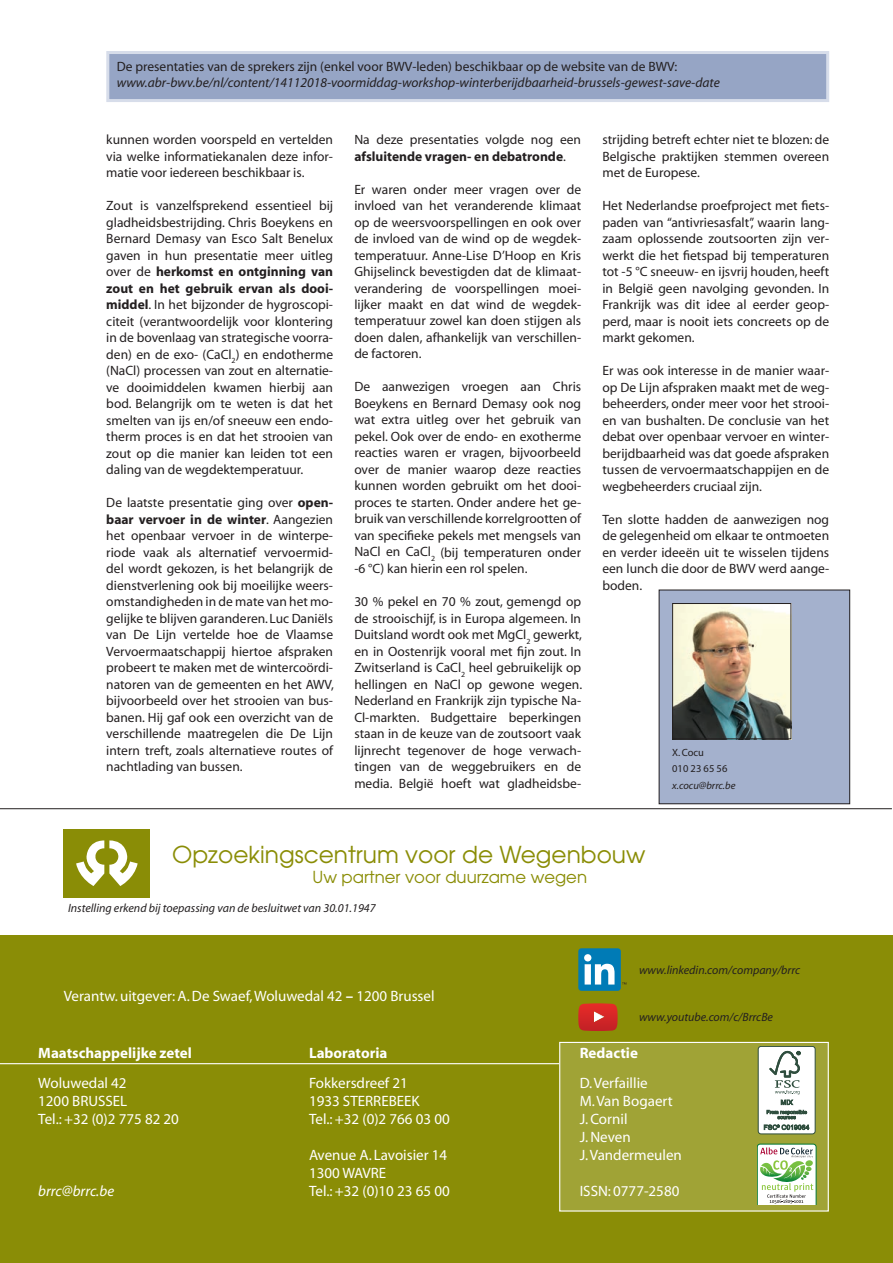
<style>
.page{position:relative;width:893px;height:1263px;background:#fff}
.page>*{position:absolute;margin:0;border:0;box-sizing:border-box;transform-origin:0 0}
.t1{font:23.25px "Avant Garde";color:#8a8d06}
.t2{font:16.5px "Avant Garde";color:#8a8d06}
.t3{font:15px/18px "Myriad";color:#fff}
.t4{font:700 15px "Myriad";color:#fff}
.t5{font:italic 15px "Myriad";color:#fff}
.t6{font:13.5px/16.5px "Myriad";color:#231f20;text-align:justify}
.t7{font:italic 13.5px "Myriad";color:#231f20}
.t8{font:italic 12px "Myriad";color:#231f20}
.t9{font:10.5px/16.5px "Myriad";color:#231f20}
.t10{font:italic 10.5px "Myriad";color:#231f20}
.s1{font-weight:700}
</style>
<div class="page">
<hr style="left:0;top:808px;width:892px;height:1px;background:#231f20">
<div style="left:0;top:935px;width:893px;height:328px;background:#8a8d06"></div>
<div style="left:560px;top:1042px;width:268px;height:169px;background:#a0a336"></div>
<div style="left:559px;top:1042px;width:270px;height:169px;border:1px solid #fff"></div>
<hr style="left:0;top:1063px;width:559px;height:1px;background:#fff">
<div style="left:578px;top:948px;width:43px;height:43px;background:#007bb6;border-radius:3px"></div>
<svg style="left:584px;top:954px;width:30px;height:30px"></svg>
<svg style="left:578px;top:1003px;width:40px;height:28px"></svg>
<div style="left:64px;top:829px;width:86px;height:68px;background:#8a8d06"></div>
<svg style="left:76px;top:840px;width:62px;height:46px"></svg>
<div style="left:758px;top:1046px;width:57px;height:88px;background:#fff;border-radius:3px"></div>
<div style="left:758px;top:1046px;width:57px;height:88px;border:1px solid #2f4e3e;border-radius:3px"></div>
<svg style="left:764px;top:1051px;width:45px;height:79px"></svg>
<svg style="left:757px;top:1144px;width:59px;height:60px"></svg>
<div style="left:659px;top:590px;width:191px;height:214px;background:#a4b1cd"></div>
<img style="left:674px;top:605px;width:115px;height:132px">
<div style="left:672px;top:603px;width:119px;height:136px;border:1px solid #231f20"></div>
<div style="left:659px;top:590px;width:191px;height:214px;border:1px solid #231f20"></div>
<div style="left:108px;top:53px;width:720px;height:48px;background:#96a5c5"></div>
<div style="left:106px;top:51px;width:723px;height:51px;border:3px solid #d7ddea"></div>
<p class="t6" style="left:117px;top:58px;width:562px">De presentaties van de sprekers zijn (enkel voor BWV-leden) beschikbaar op de website van de BWV:</p>
<p class="t7" style="left:117px;top:76px;width:604px">www.abr-bwv.be/nl/content/14112018-voormiddag-workshop-winterberijdbaarheid-brussels-gewest-save-date</p>
<p class="t6" style="left:106px;top:132px;width:228px">kunnen worden voorspeld en vertelden via welke informatiekanalen deze infor&shy;matie voor iedereen beschikbaar is.</p>
<p class="t6" style="left:106px;top:198px;width:228px">Zout is vanzelfsprekend essentieel bij gladheidsbestrijding. Chris Boeykens en Bernard Demasy van Esco Salt Benelux gaven in hun presentatie meer uitleg over de <span class="s1">herkomst en ontginning van zout en het gebruik ervan als dooi&shy;middel</span>. In het bijzonder de hygroscopi&shy;citeit (verantwoordelijk voor klontering in de bovenlaag van strategische voorra&shy;den) en de exo- (CaCl<sub>2</sub>) en endotherme (NaCl) processen van zout en alternatie&shy;ve dooimiddelen kwamen hierbij aan bod. Belangrijk om te weten is dat het smelten van ijs en/of sneeuw een endo&shy;therm proces is en dat het strooien van zout op die manier kan leiden tot een daling van de wegdektemperatuur.</p>
<p class="t6" style="left:106px;top:495px;width:229px">De laatste presentatie ging over <span class="s1">open&shy;baar vervoer in de winter</span>. Aangezien het openbaar vervoer in de winterpe&shy;riode vaak als alternatief vervoermid&shy;del wordt gekozen, is het belangrijk de dienstverlening ook bij moeilijke weers&shy;omstandigheden in de mate van het mo&shy;gelijke te blijven garanderen. Luc Daniëls van De Lijn vertelde hoe de Vlaamse Vervoermaatschappij hiertoe afspraken probeert te maken met de wintercoördi&shy;natoren van de gemeenten en het AWV, bijvoorbeeld over het strooien van bus&shy;banen. Hij gaf ook een overzicht van de verschillende maatregelen die De Lijn intern treft, zoals alternatieve routes of nachtlading van bussen.</p>
<p class="t6" style="left:354px;top:132px;width:228px">Na deze presentaties volgde nog een <span class="s1">afsluitende vragen- en debatronde</span>.</p>
<p class="t6" style="left:354px;top:181px;width:228px">Er waren onder meer vragen over de invloed van het veranderende klimaat op de weersvoorspellingen en ook over de invloed van de wind op de wegdek&shy;temperatuur. Anne-Lise D’Hoop en Kris Ghijselinck bevestigden dat de klimaat&shy;verandering de voorspellingen moei&shy;lijker maakt en dat wind de wegdek&shy;temperatuur zowel kan doen stijgen als doen dalen, afhankelijk van verschillen&shy;de factoren.</p>
<p class="t6" style="left:354px;top:379px;width:228px">De aanwezigen vroegen aan Chris Boeykens en Bernard Demasy ook nog wat extra uitleg over het gebruik van pekel. Ook over de endo- en exotherme reacties waren er vragen, bijvoorbeeld over de manier waarop deze reacties kunnen worden gebruikt om het dooi&shy;proces te starten. Onder andere het ge&shy;bruik van verschillende korrelgrootten of van specifieke pekels met mengsels van NaCl en CaCl<sub>2</sub> (bij temperaturen onder -6 °C) kan hierin een rol spelen.</p>
<p class="t6" style="left:354px;top:594px;width:229px;text-align:left">30 % pekel en 70 % zout, gemengd op de strooischijf, is in Europa algemeen. In Duitsland wordt ook met MgCl<sub>2</sub> gewerkt, en in Oostenrijk vooral met fijn zout. In Zwitserland is CaCl<sub>2</sub> heel gebruikelijk op hellingen en NaCl op gewone wegen.<br>Nederland en Frankrijk zijn typische Na-Cl-markten. Budgettaire beperkingen staan in de keuze van de zoutsoort vaak lijnrecht tegenover de hoge verwach&shy;tingen van de weggebruikers en de media. België hoeft wat gladheidsbe-</p>
<p class="t6" style="left:602px;top:132px;width:228px">strijding betreft echter niet te blozen: de Belgische praktijken stemmen overeen met de Europese.</p>
<p class="t6" style="left:602px;top:198px;width:228px">Het Nederlandse proefproject met fiets&shy;paden van “antivriesasfalt”, waarin lang&shy;zaam oplossende zoutsoorten zijn ver&shy;werkt die het fietspad bij temperaturen tot -5 °C sneeuw- en ijsvrij houden, heeft in België geen navolging gevonden. In Frankrijk was dit idee al eerder geop&shy;perd, maar is nooit iets concreets op de markt gekomen.</p>
<p class="t6" style="left:602px;top:363px;width:228px">Er was ook interesse in de manier waar&shy;op De Lijn afspraken maakt met de weg&shy;beheerders, onder meer voor het strooi&shy;en van bushalten. De conclusie van het debat over openbaar vervoer en winter&shy;berijdbaarheid was dat goede afspraken tussen de vervoermaatschappijen en de wegbeheerders cruciaal zijn.</p>
<p class="t6" style="left:602px;top:511px;width:228px">Ten slotte hadden de aanwezigen nog de gelegenheid om elkaar te ontmoeten en verder ideeën uit te wisselen tijdens een lunch die door de BWV werd aange&shy;boden.</p>
<p class="t9" style="left:672px;top:744px;width:57px">X. Cocu<br>010 23 65 56</p>
<p class="t10" style="left:672px;top:780px;width:65px">x.cocu@brrc.be</p>
<h1 class="t1" style="left:172px;top:840px;width:475px">Opzoekingscentrum voor de Wegenbouw</h1>
<p class="t2" style="left:313px;top:866px;width:276px">Uw partner voor duurzame wegen</p>
<p class="t8" style="left:68px;top:902px;width:309px">Instelling erkend bij toepassing van de besluitwet van 30.01.1947</p>
<p class="t3" style="left:64px;top:987px;width:372px">Verantw. uitgever: A. De Swaef, Woluwedal 42 <span class="s1">–</span> 1200 Brussel</p>
<p class="t4" style="left:38px;top:1045px;width:155px">Maatschappelijke zetel</p>
<p class="t3" style="left:38px;top:1075px;width:142px">Woluwedal 42<br>1200 BRUSSEL<br>Tel.: +32 (0)2 775 82 20</p>
<p class="t5" style="left:38px;top:1184px;width:77px">brrc@brrc.be</p>
<p class="t4" style="left:309px;top:1045px;width:80px">Laboratoria</p>
<p class="t3" style="left:309px;top:1075px;width:142px">Fokkersdreef 21<br>1933 STERREBEEK<br>Tel.: +32 (0)2 766 03 00</p>
<p class="t3" style="left:309px;top:1147px;width:142px">Avenue A. Lavoisier 14<br>1300 WAVRE<br>Tel.: +32 (0)10 23 65 00</p>
<p class="t8" style="left:639px;top:964px;width:163px">www.linkedin.com/company/brrc</p>
<p class="t8" style="left:639px;top:1011px;width:135px">www.youtube.com/c/BrrcBe</p>
<p class="t4" style="left:580px;top:1045px;width:60px">Redactie</p>
<p class="t3" style="left:580px;top:1075px;width:104px">D. Verfaillie<br>M. Van Bogaert<br>J. Cornil<br>J. Neven<br>J. Vandermeulen</p>
<p class="t3" style="left:580px;top:1183px;width:101px">ISSN: 0777-2580</p>
</div>
